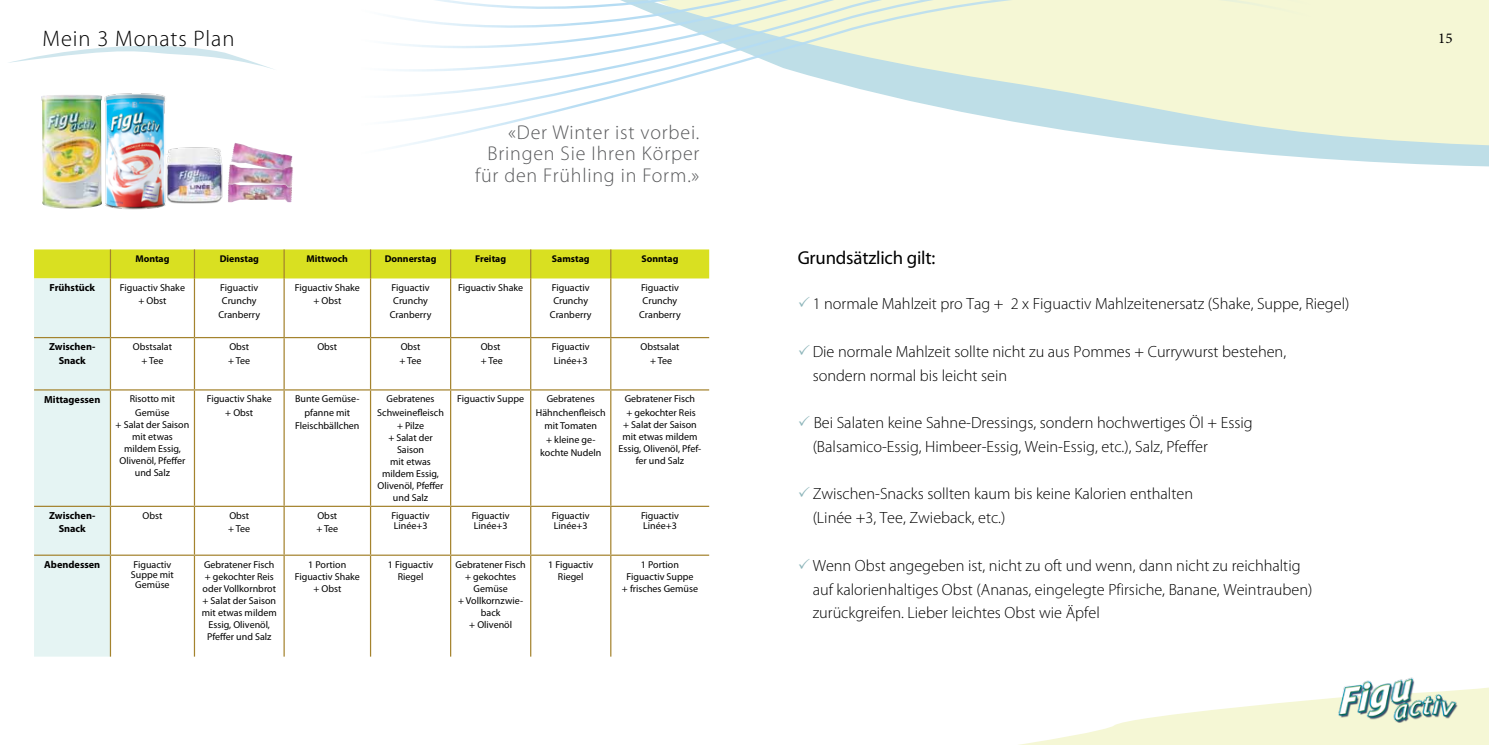
<style>
.page{position:relative;width:1489px;height:745px;background:#fff}
.page>*{position:absolute;margin:0;border:0;box-sizing:border-box;transform-origin:0 0}
.t1{font:300 22.5px "Myriad Pro";letter-spacing:.04em;color:#000}
.t2{font:300 20px/21.2px "Myriad Pro";letter-spacing:.04em;color:#58595b;text-align:right}
.t3{font:18.75px "Myriad Pro";letter-spacing:-.01em;color:#000}
.t4{font:300 16.25px/23.8px "Myriad Pro";color:#000}
.t5{font:15px "Minion Pro";color:#000}
.t6{font:700 10.25px/13.5px "Myriad Pro";color:#000;text-align:center}
.t7{font:10px/13.5px "Myriad Pro";color:#000;text-align:center}
.t8{font:700 9.75px "Myriad Pro";color:#000}
</style>
<div class="page">
<svg style="left:1373px;top:0;width:115px;height:167px;background:#edf3d8"></svg>
<svg style="left:1025px;top:687px;width:463px;height:57px;fill:#f5f7d5"></svg>
<img style="left:1334px;top:677px;width:125px;height:45px">
<svg style="left:392px;top:0;width:981px;height:162px"></svg>
<svg style="left:9px;top:46px;width:264px;height:23px"></svg>
<svg style="left:34px;top:249px;width:675px;height:407px"></svg>
<img style="left:104px;top:93px;width:62px;height:117px">
<img style="left:165px;top:144px;width:58px;height:62px">
<img style="left:231px;top:143px;width:62px;height:21px">
<img style="left:228px;top:187px;width:64px;height:15px">
<img style="left:228px;top:164px;width:65px;height:23px">
<img style="left:41px;top:95px;width:61px;height:114px">
<h1 class="t1" style="left:43px;top:26px;width:193px">Mein 3 Monats Plan</h1>
<h2 class="t2" style="left:475px;top:122px;width:226px">«Der Winter ist vorbei.<br>Bringen Sie Ihren Körper für den Frühling in Form.»</h2>
<p class="t8" style="left:135px;top:252px;width:36px">Montag</p>
<p class="t8" style="left:220px;top:252px;width:41px">Dienstag</p>
<p class="t8" style="left:306px;top:252px;width:43px">Mittwoch</p>
<p class="t8" style="left:385px;top:252px;width:53px">Donnerstag</p>
<p class="t8" style="left:475px;top:252px;width:33px">Freitag</p>
<p class="t8" style="left:552px;top:252px;width:39px">Samstag</p>
<p class="t8" style="left:641px;top:252px;width:38px">Sonntag</p>
<p class="t6" style="left:50px;top:280px;width:47px">Frühstück</p>
<p class="t7" style="left:120px;top:280px;width:67px">Figuactiv Shake + Obst</p>
<p class="t7" style="left:218px;top:280px;width:43px">Figuactiv<br>Crunchy<br>Cranberry</p>
<p class="t7" style="left:295px;top:280px;width:67px">Figuactiv Shake + Obst</p>
<p class="t7" style="left:390px;top:280px;width:43px">Figuactiv<br>Crunchy<br>Cranberry</p>
<p class="t7" style="left:458px;top:280px;width:67px">Figuactiv Shake</p>
<p class="t7" style="left:550px;top:280px;width:43px">Figuactiv<br>Crunchy<br>Cranberry</p>
<p class="t7" style="left:639px;top:280px;width:43px">Figuactiv<br>Crunchy<br>Cranberry</p>
<p class="t6" style="left:49px;top:339px;width:48px">Zwischen-<br>Snack</p>
<p class="t7" style="left:133px;top:339px;width:41px">Obstsalat + Tee</p>
<p class="t7" style="left:228px;top:339px;width:23px;text-align:left">Obst + Tee</p>
<p class="t7" style="left:317px;top:339px;width:21px">Obst</p>
<p class="t7" style="left:399px;top:339px;width:23px;text-align:left">Obst + Tee</p>
<p class="t7" style="left:480px;top:339px;width:23px;text-align:left">Obst + Tee</p>
<p class="t7" style="left:551px;top:339px;width:39px;text-align:left">Figuactiv<br>Linée+3</p>
<p class="t7" style="left:640px;top:339px;width:41px">Obstsalat + Tee</p>
<p class="t6" style="left:44px;top:392px;width:58px">Mittagessen</p>
<p class="t7" style="left:130px;top:392px;width:47px">Risotto mit<br>Gemüse</p>
<p class="t7" style="left:116px;top:418px;width:75px;line-height:12px">+ Salat der Saison mit etwas mildem Essig,<br>Olivenöl, Pfeffer und Salz</p>
<p class="t7" style="left:207px;top:392px;width:67px">Figuactiv Shake + Obst</p>
<p class="t7" style="left:295px;top:392px;width:66px">Bunte Gemüse&shy;pfanne mit<br>Fleischbällchen</p>
<p class="t7" style="left:377px;top:392px;width:68px">Gebratenes<br>Schweinefleisch + Pilze</p>
<p class="t7" style="left:377px;top:431px;width:67px;line-height:12px">+ Salat der<br>Saison<br>mit etwas mildem Essig,<br>Olivenöl, Pfeffer und Salz</p>
<p class="t7" style="left:457px;top:392px;width:68px">Figuactiv Suppe</p>
<p class="t7" style="left:536px;top:392px;width:71px">Gebratenes<br>Hähnchenfleisch mit Tomaten<br>+ kleine ge&shy;kochte Nudeln</p>
<p class="t7" style="left:624px;top:392px;width:72px;text-align:left">Gebratener Fisch + gekochter Reis</p>
<p class="t7" style="left:618px;top:418px;width:84px;line-height:12px">+ Salat der Saison mit etwas mildem<br>Essig, Olivenöl, Pfef&shy;fer und Salz</p>
<p class="t6" style="left:49px;top:508px;width:48px">Zwischen-<br>Snack</p>
<p class="t7" style="left:142px;top:508px;width:21px">Obst</p>
<p class="t7" style="left:228px;top:508px;width:23px;text-align:left">Obst + Tee</p>
<p class="t7" style="left:316px;top:508px;width:23px;text-align:left">Obst + Tee</p>
<p class="t7" style="left:391px;top:510px;width:39px;line-height:10.2px;text-align:left">Figuactiv<br>Linée+3</p>
<p class="t7" style="left:471px;top:510px;width:39px;line-height:10.2px;text-align:left">Figuactiv<br>Linée+3</p>
<p class="t7" style="left:551px;top:510px;width:39px;line-height:10.2px;text-align:left">Figuactiv<br>Linée+3</p>
<p class="t7" style="left:641px;top:510px;width:39px;line-height:10.2px;text-align:left">Figuactiv<br>Linée+3</p>
<p class="t6" style="left:44px;top:557px;width:58px">Abendessen</p>
<p class="t7" style="left:131px;top:558px;width:44px;line-height:10.2px">Figuactiv<br>Suppe mit<br>Gemüse</p>
<p class="t7" style="left:202px;top:557px;width:76px;line-height:12px">Gebratener Fisch + gekochter Reis oder Vollkornbrot + Salat der Saison mit etwas mildem<br>Essig, Olivenöl,<br>Pfeffer und Salz</p>
<p class="t7" style="left:295px;top:557px;width:67px;line-height:12px">1 Portion<br>Figuactiv Shake + Obst</p>
<p class="t7" style="left:388px;top:557px;width:47px;line-height:12px">1 Figuactiv<br>Riegel</p>
<p class="t7" style="left:455px;top:557px;width:72px;line-height:12px">Gebratener Fisch + gekochtes<br>Gemüse<br>+ Vollkornzwie&shy;back<br>+ Olivenöl</p>
<p class="t7" style="left:548px;top:557px;width:47px;line-height:12px">1 Figuactiv<br>Riegel</p>
<p class="t7" style="left:622px;top:557px;width:78px;line-height:12px">1 Portion<br>Figuactiv Suppe<br>+ frisches Gemüse</p>
<h3 class="t3" style="left:797px;top:246px;width:139px">Grundsätzlich gilt:</h3>
<h3 class="t4" style="left:812px;top:292px;width:538px">1 normale Mahlzeit pro Tag + 2 x Figuactiv Mahlzeitenersatz (Shake, Suppe, Riegel)</h3>
<h3 class="t4" style="left:812px;top:339px;width:475px">Die normale Mahlzeit sollte nicht zu aus Pommes + Currywurst bestehen, sondern normal bis leicht sein</h3>
<h3 class="t4" style="left:812px;top:411px;width:441px">Bei Salaten keine Sahne-Dressings, sondern hochwertiges Öl + Essig (Balsamico-Essig, Himbeer-Essig, Wein-Essig, etc.), Salz, Pfeffer</h3>
<h3 class="t4" style="left:812px;top:482px;width:382px">Zwischen-Snacks sollten kaum bis keine Kalorien enthalten (Linée +3, Tee, Zwieback, etc.)</h3>
<h3 class="t4" style="left:812px;top:553px;width:501px">Wenn Obst angegeben ist, nicht zu oft und wenn, dann nicht zu reichhaltig auf kalorienhaltiges Obst (Ananas, eingelegte Pfirsiche, Banane, Weintrauben) zurückgreifen. Lieber leichtes Obst wie Äpfel</h3>
<h3 class="t5" style="left:1437px;top:28px;width:16px">15</h3>
</div>
